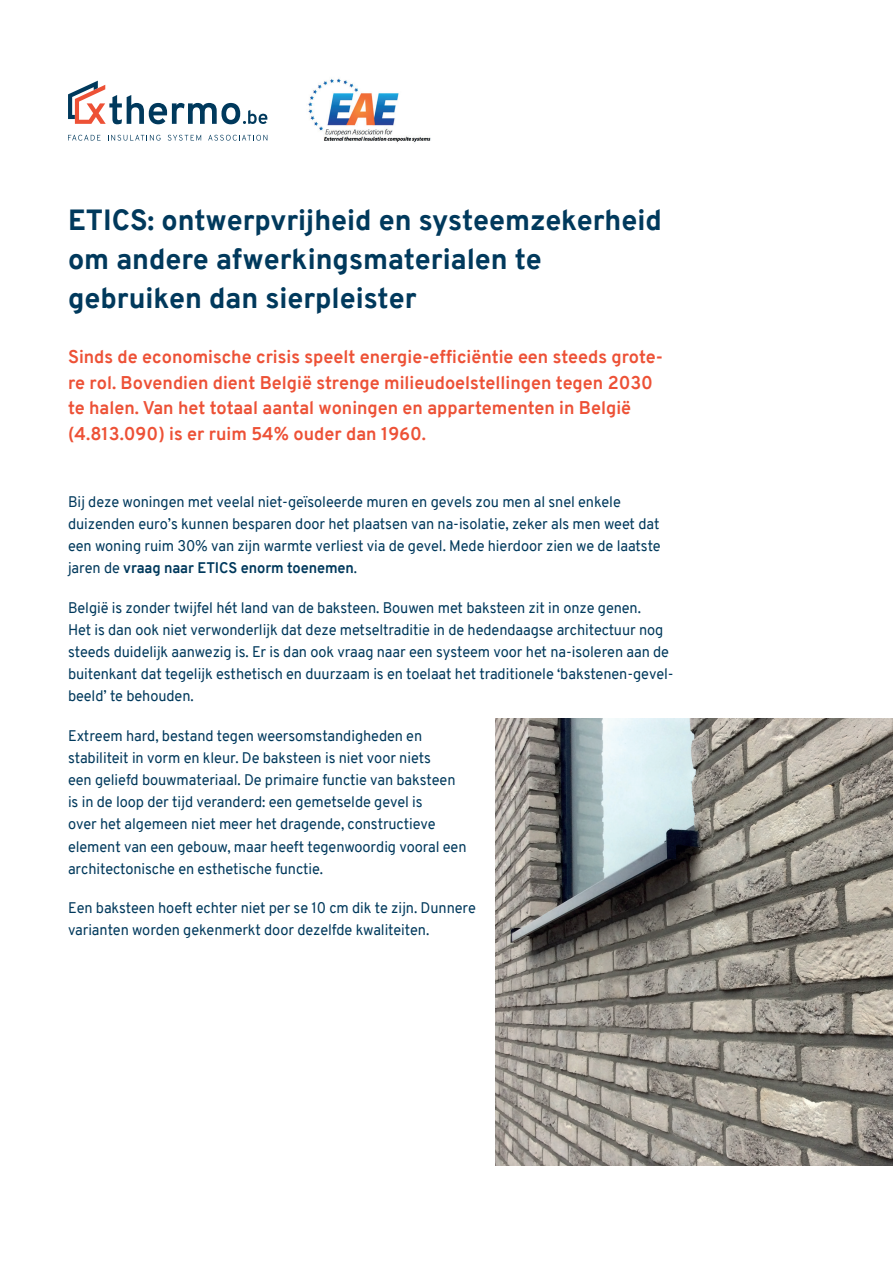
<style>
.page{position:relative;width:893px;height:1263px;background:#fff}
.page>*{position:absolute;margin:0;border:0;box-sizing:border-box;transform-origin:0 0}
.t1{font:800 28.5px/39px "Overpass";color:#00395c}
.t2{font:700 18px/25.5px "Overpass";color:#ed5136}
.t3{font:15px/22.2px "Overpass";letter-spacing:-.005em;color:#00395c}
.s1{font-weight:700}
</style>
<div class="page">
<svg style="left:68px;top:135px;width:33px;height:6px"></svg>
<svg style="left:108px;top:135px;width:53px;height:6px"></svg>
<svg style="left:168px;top:135px;width:33px;height:6px"></svg>
<svg style="left:208px;top:135px;width:59px;height:6px"></svg>
<svg style="left:68px;top:81px;width:199px;height:43px"></svg>
<img style="left:308px;top:78px;width:123px;height:65px">
<img style="left:495px;top:719px;width:398px;height:446px">
<h1 class="t1" style="left:68px;top:200px;width:595px">ETICS: ontwerpvrijheid en systeemzekerheid om andere afwerkingsmaterialen te gebruiken dan sierpleister</h1>
<p class="t2" style="left:68px;top:344px;width:597px">Sinds de economische crisis speelt energie-efficiëntie een steeds grote&shy;re rol. Bovendien dient België strenge milieudoelstellingen tegen 2030 te halen. Van het totaal aantal woningen en appartementen in België (4.813.090) is er ruim 54% ouder dan 1960.</p>
<p class="t3" style="left:68px;top:490px;width:594px">Bij deze woningen met veelal niet-geïsoleerde muren en gevels zou men al snel enkele duizenden euro’s kunnen besparen door het plaatsen van na-isolatie, zeker als men weet dat een woning ruim 30% van zijn warmte verliest via de gevel. Mede hierdoor zien we de laatste jaren de <span class="s1">vraag naar ETICS enorm toenemen</span>.</p>
<p class="t3" style="left:68px;top:596px;width:607px">België is zonder twijfel hét land van de baksteen. Bouwen met baksteen zit in onze genen.<br>Het is dan ook niet verwonderlijk dat deze metseltraditie in de hedendaagse architectuur nog steeds duidelijk aanwezig is. Er is dan ook vraag naar een systeem voor het na-isoleren aan de buitenkant dat tegelijk esthetisch en duurzaam is en toelaat het traditionele ‘bakstenen-gevel&shy;beeld’ te behouden.</p>
<p class="t3" style="left:68px;top:724px;width:400px">Extreem hard, bestand tegen weersomstandigheden en stabiliteit in vorm en kleur. De baksteen is niet voor niets<br>een geliefd bouwmateriaal. De primaire functie van baksteen is in de loop der tijd veranderd: een gemetselde gevel is<br>over het algemeen niet meer het dragende, constructieve element van een gebouw, maar heeft tegenwoordig vooral een architectonische en esthetische functie.</p>
<p class="t3" style="left:68px;top:897px;width:409px">Een baksteen hoeft echter niet per se 10 cm dik te zijn. Dunnere varianten worden gekenmerkt door dezelfde kwaliteiten.</p>
</div>
